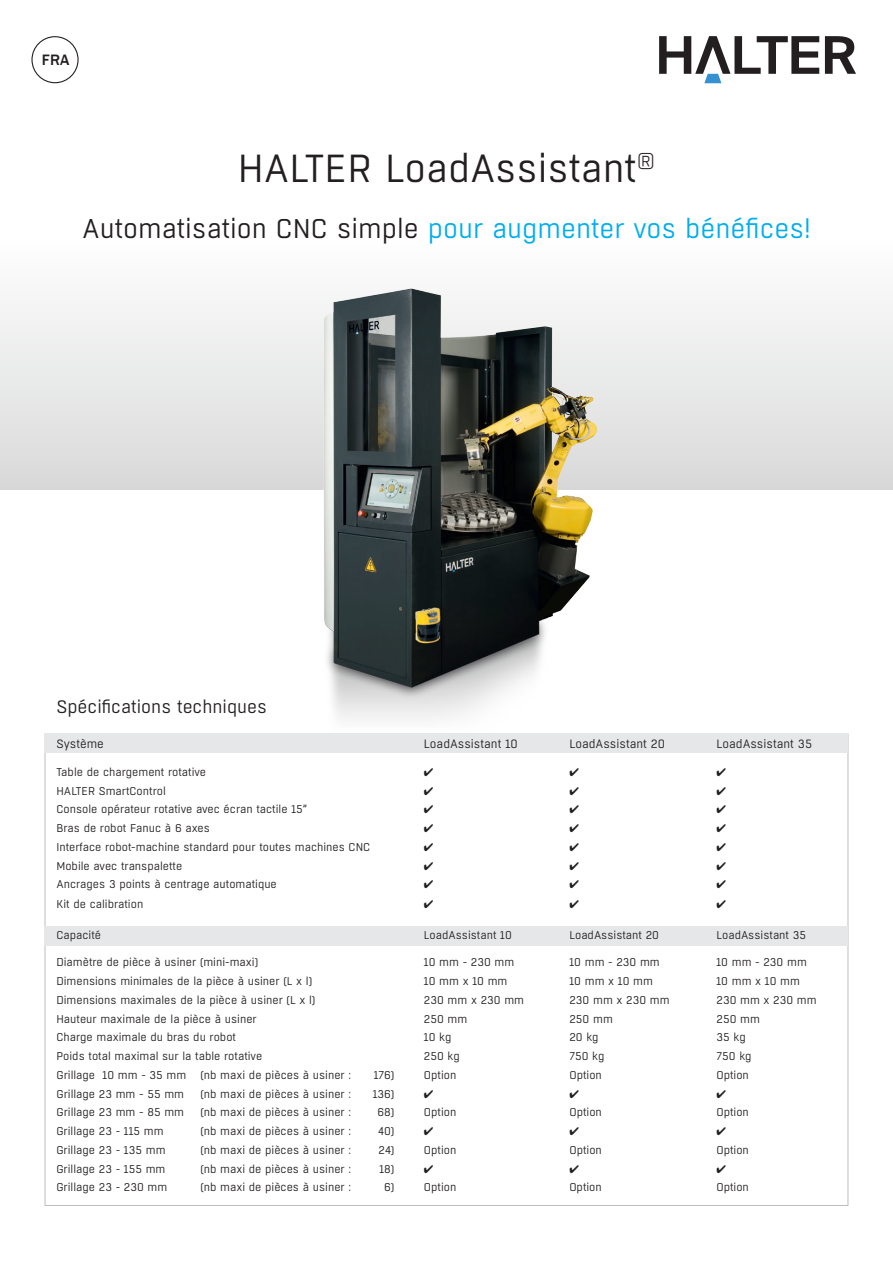
<style>
.page{position:relative;width:893px;height:1263px;background:#fff}
.page>*{position:absolute;margin:0;border:0;box-sizing:border-box;transform-origin:0 0}
.t1{font:39px "Boxed";color:#231f20}
.t2{font:27px "Boxed";color:#00aeef}
.t3{font:18px "Boxed";color:#231f20}
.t4{font:500 15.45px "Franklin Gothic";color:#231f20}
.t5{font:12px "Boxed";color:#231f20}
.t6{font:11.25px "Boxed";color:#231f20}
.s1{color:#231f20}
</style>
<div class="page">
<div style="left:0;top:242px;width:893px;height:248px;background:linear-gradient(to bottom,#fefefe,#d9d9da)"></div>
<svg style="left:825px;top:36px;width:31px;height:38px"></svg>
<svg style="left:659px;top:36px;width:160px;height:47px"></svg>
<img style="left:282px;top:271px;width:341px;height:449px">
<div style="left:31px;top:36px;width:48px;height:47px;border:1px solid #231f20;border-radius:50%"></div>
<div style="left:45px;top:733px;width:803px;height:20px;background:#e6e7e9"></div>
<div style="left:45px;top:926px;width:803px;height:19px;background:#e6e7e9"></div>
<h3 class="t4" style="left:42px;top:50px;width:29px">FRA</h3>
<h1 class="t1" style="left:238px;top:144px;width:419px">HALTER LoadAssistant<sup>®</sup></h1>
<h2 class="t2" style="left:82px;top:212px;width:730px"><span class="s1">Automatisation CNC simple</span> pour augmenter vos bénéfices!</h2>
<h3 class="t3" style="left:56px;top:695px;width:212px">Spécifications techniques</h3>
<p class="t5" style="left:56px;top:736px;width:49px">Système</p>
<p class="t5" style="left:424px;top:736px;width:95px">LoadAssistant 10</p>
<p class="t5" style="left:569px;top:736px;width:97px">LoadAssistant 20</p>
<p class="t5" style="left:716px;top:736px;width:97px">LoadAssistant 35</p>
<p class="t6" style="left:56px;top:765px;width:151px">Table de chargement rotative</p>
<p class="t6" style="left:56px;top:784px;width:111px">HALTER SmartControl</p>
<p class="t6" style="left:56px;top:802px;width:252px">Console opérateur rotative avec écran tactile 15”</p>
<p class="t6" style="left:56px;top:821px;width:155px">Bras de robot Fanuc à 6 axes</p>
<p class="t6" style="left:56px;top:840px;width:315px">Interface robot-machine standard pour toutes machines CNC</p>
<p class="t6" style="left:56px;top:859px;width:127px">Mobile avec transpalette</p>
<p class="t6" style="left:56px;top:877px;width:222px">Ancrages 3 points à centrage automatique</p>
<p class="t6" style="left:56px;top:897px;width:88px">Kit de calibration</p>
<p class="t6" style="left:56px;top:928px;width:46px">Capacité</p>
<p class="t6" style="left:424px;top:928px;width:89px">LoadAssistant 10</p>
<p class="t6" style="left:569px;top:928px;width:91px">LoadAssistant 20</p>
<p class="t6" style="left:716px;top:928px;width:91px">LoadAssistant 35</p>
<p class="t6" style="left:56px;top:955px;width:203px">Diamètre de pièce à usiner (mini-maxi)</p>
<p class="t6" style="left:424px;top:955px;width:92px">10 mm - 230 mm</p>
<p class="t6" style="left:569px;top:955px;width:92px">10 mm - 230 mm</p>
<p class="t6" style="left:716px;top:955px;width:92px">10 mm - 230 mm</p>
<p class="t6" style="left:56px;top:974px;width:257px">Dimensions minimales de la pièce à usiner (L x l)</p>
<p class="t6" style="left:424px;top:974px;width:85px">10 mm x 10 mm</p>
<p class="t6" style="left:569px;top:974px;width:85px">10 mm x 10 mm</p>
<p class="t6" style="left:716px;top:974px;width:85px">10 mm x 10 mm</p>
<p class="t6" style="left:56px;top:993px;width:260px">Dimensions maximales de la pièce à usiner (L x l)</p>
<p class="t6" style="left:424px;top:993px;width:102px">230 mm x 230 mm</p>
<p class="t6" style="left:569px;top:993px;width:102px">230 mm x 230 mm</p>
<p class="t6" style="left:716px;top:993px;width:102px">230 mm x 230 mm</p>
<p class="t6" style="left:56px;top:1012px;width:202px">Hauteur maximale de la pièce à usiner</p>
<p class="t6" style="left:424px;top:1012px;width:45px">250 mm</p>
<p class="t6" style="left:569px;top:1012px;width:45px">250 mm</p>
<p class="t6" style="left:716px;top:1012px;width:45px">250 mm</p>
<p class="t6" style="left:56px;top:1030px;width:181px">Charge maximale du bras du robot</p>
<p class="t6" style="left:424px;top:1030px;width:29px">10 kg</p>
<p class="t6" style="left:569px;top:1030px;width:31px">20 kg</p>
<p class="t6" style="left:716px;top:1030px;width:31px">35 kg</p>
<p class="t6" style="left:56px;top:1049px;width:207px">Poids total maximal sur la table rotative</p>
<p class="t6" style="left:424px;top:1049px;width:37px">250 kg</p>
<p class="t6" style="left:569px;top:1049px;width:36px">750 kg</p>
<p class="t6" style="left:716px;top:1049px;width:36px">750 kg</p>
<p class="t6" style="left:56px;top:1068px;width:131px">Grillage 10 mm - 35 mm</p>
<p class="t6" style="left:200px;top:1068px;width:152px">(nb maxi de pièces à usiner :</p>
<p class="t6" style="left:374px;top:1068px;width:22px">176)</p>
<p class="t6" style="left:424px;top:1068px;width:34px">Option</p>
<p class="t6" style="left:569px;top:1068px;width:34px">Option</p>
<p class="t6" style="left:716px;top:1068px;width:34px">Option</p>
<p class="t6" style="left:56px;top:1087px;width:129px">Grillage 23 mm - 55 mm</p>
<p class="t6" style="left:200px;top:1087px;width:152px">(nb maxi de pièces à usiner :</p>
<p class="t6" style="left:373px;top:1087px;width:23px">136)</p>
<p class="t6" style="left:56px;top:1105px;width:129px">Grillage 23 mm - 85 mm</p>
<p class="t6" style="left:200px;top:1105px;width:152px">(nb maxi de pièces à usiner :</p>
<p class="t6" style="left:377px;top:1105px;width:18px">68)</p>
<p class="t6" style="left:424px;top:1105px;width:34px">Option</p>
<p class="t6" style="left:569px;top:1105px;width:34px">Option</p>
<p class="t6" style="left:716px;top:1105px;width:34px">Option</p>
<p class="t6" style="left:56px;top:1124px;width:109px">Grillage 23 - 115 mm</p>
<p class="t6" style="left:200px;top:1124px;width:152px">(nb maxi de pièces à usiner :</p>
<p class="t6" style="left:378px;top:1124px;width:18px">40)</p>
<p class="t6" style="left:56px;top:1143px;width:111px">Grillage 23 - 135 mm</p>
<p class="t6" style="left:200px;top:1143px;width:152px">(nb maxi de pièces à usiner :</p>
<p class="t6" style="left:379px;top:1143px;width:17px">24)</p>
<p class="t6" style="left:424px;top:1143px;width:34px">Option</p>
<p class="t6" style="left:569px;top:1143px;width:34px">Option</p>
<p class="t6" style="left:716px;top:1143px;width:34px">Option</p>
<p class="t6" style="left:56px;top:1162px;width:111px">Grillage 23 - 155 mm</p>
<p class="t6" style="left:200px;top:1162px;width:152px">(nb maxi de pièces à usiner :</p>
<p class="t6" style="left:379px;top:1162px;width:16px">18)</p>
<p class="t6" style="left:56px;top:1180px;width:112px">Grillage 23 - 230 mm</p>
<p class="t6" style="left:200px;top:1180px;width:152px">(nb maxi de pièces à usiner :</p>
<p class="t6" style="left:384px;top:1180px;width:12px">6)</p>
<p class="t6" style="left:424px;top:1180px;width:34px">Option</p>
<p class="t6" style="left:569px;top:1180px;width:34px">Option</p>
<p class="t6" style="left:716px;top:1180px;width:34px">Option</p>
</div>
